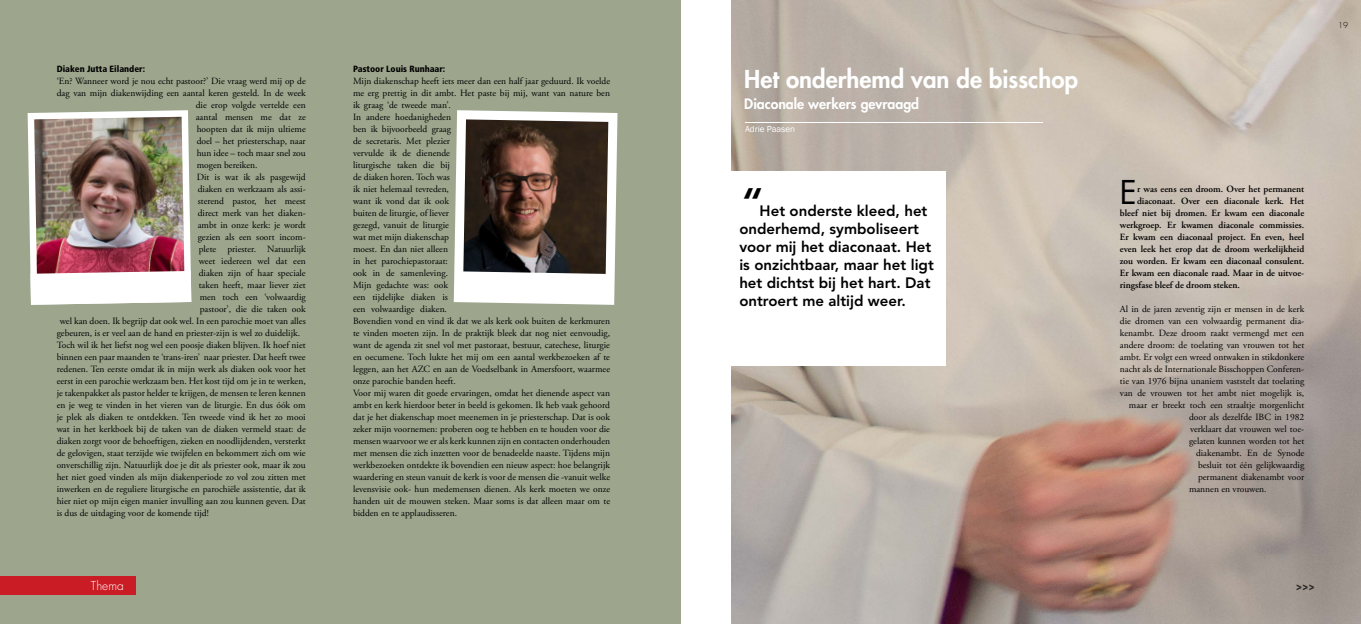
<style>
.page{position:relative;width:1361px;height:624px;background:#fff}
.page>*{position:absolute;margin:0;border:0;box-sizing:border-box;transform-origin:0 0}
.t1{font:italic 800 39.6px "Avenir";color:#000}
.t2{font:31.9px "Futura";color:#000}
.t3{font:800 24px "Futura";color:#fff}
.t4{font:800 15px/18px "Avenir";color:#000}
.t5{font:800 14px "Futura";color:#fff}
.t6{font:300 12px "Futura";color:#fff}
.t7{font:600 10.7px "Franklin Gothic";color:#2c2a28}
.t8{font:9.5px/12px "Adobe Garamond Pro";color:#000}
.t9{font:600 9.5px "Adobe Garamond Pro";color:#000}
.t10{font:900 condensed 9px "Frutiger";color:#000}
.t11{font:9px "Franklin Gothic";color:#fff}
.t12{font:300 8px "Futura";color:#000}
</style>
<div class="page">
<div style="left:0;top:0;width:680px;height:624px;background:#9da68d"></div>
<img style="left:731px;top:0;width:630px;height:624px">
<div style="left:0;top:576px;width:135px;height:18px;background:#ca1c24"></div>
<hr style="left:745px;top:122px;width:298px;height:1px;background:#fff">
<div style="left:722px;top:171px;width:223px;height:194px;background:#fff"></div>
<img style="left:28px;top:110px;width:163px;height:195px">
<svg style="left:454px;top:110px;width:163px;height:195px;background:#7b6f67"></svg>
<p class="t10" style="left:57px;top:63px;width:90px">Diaken Jutta Eilander:</p>
<p class="t8" style="left:57px;top:75px;width:251px">‘En? Wanneer word je nou echt pastoor?’ Die vraag werd mij op de</p>
<p class="t8" style="left:57px;top:87px;width:251px">dag van mijn diakenwijding een aantal keren gesteld. In de week</p>
<p class="t8" style="left:196px;top:99px;width:112px">die erop volgde vertelde een</p>
<p class="t8" style="left:196px;top:111px;width:111px">aantal mensen me dat ze</p>
<p class="t8" style="left:197px;top:123px;width:110px">hoopten dat ik mijn ultieme</p>
<p class="t8" style="left:197px;top:135px;width:111px">doel – het priesterschap, naar</p>
<p class="t8" style="left:197px;top:147px;width:110px">hun idee – toch maar snel zou</p>
<p class="t8" style="left:197px;top:159px;width:62px">mogen bereiken.</p>
<p class="t8" style="left:197px;top:171px;width:110px">Dit is wat ik als pasgewijd</p>
<p class="t8" style="left:198px;top:183px;width:110px">diaken en werkzaam als assi-</p>
<p class="t8" style="left:198px;top:195px;width:110px">sterend pastor, het meest</p>
<p class="t8" style="left:198px;top:207px;width:109px">direct merk van het diaken-</p>
<p class="t8" style="left:198px;top:219px;width:109px">ambt in onze kerk: je wordt</p>
<p class="t8" style="left:198px;top:231px;width:110px">gezien als een soort incom-</p>
<p class="t8" style="left:199px;top:243px;width:109px">plete priester. Natuurlijk</p>
<p class="t8" style="left:199px;top:255px;width:109px">weet iedereen wel dat een</p>
<p class="t8" style="left:199px;top:267px;width:108px">diaken zijn of haar speciale</p>
<p class="t8" style="left:199px;top:279px;width:108px">taken heeft, maar liever ziet</p>
<p class="t8" style="left:200px;top:291px;width:108px">men toch een ‘volwaardig</p>
<p class="t8" style="left:200px;top:303px;width:108px">pastoor’, die die taken ook</p>
<p class="t8" style="left:60px;top:315px;width:247px">wel kan doen. Ik begrijp dat ook wel. In een parochie moet van alles</p>
<p class="t8" style="left:57px;top:327px;width:245px">gebeuren, is er veel aan de hand en priester-zijn is wel zo duidelijk.</p>
<p class="t8" style="left:57px;top:339px;width:250px">Toch wil ik het liefst nog wel een poosje diaken blijven. Ik hoef niet</p>
<p class="t8" style="left:57px;top:351px;width:250px">binnen een paar maanden te ‘trans-iren’ naar priester. Dat heeft twee</p>
<p class="t8" style="left:57px;top:363px;width:251px">redenen. Ten eerste omdat ik in mijn werk als diaken ook voor het</p>
<p class="t8" style="left:57px;top:375px;width:251px">eerst in een parochie werkzaam ben. Het kost tijd om je in te werken,</p>
<p class="t8" style="left:57px;top:387px;width:250px">je takenpakket als pastor helder te krijgen, de mensen te leren kennen</p>
<p class="t8" style="left:57px;top:399px;width:250px">en je weg te vinden in het vieren van de liturgie. En dus óók om</p>
<p class="t8" style="left:57px;top:411px;width:250px">je plek als diaken te ontdekken. Ten tweede vind ik het zo mooi</p>
<p class="t8" style="left:57px;top:423px;width:251px">wat in het kerkboek bij de taken van de diaken vermeld staat: de</p>
<p class="t8" style="left:57px;top:435px;width:251px">diaken zorgt voor de behoeftigen, zieken en noodlijdenden, versterkt</p>
<p class="t8" style="left:57px;top:447px;width:250px">de gelovigen, staat terzijde wie twijfelen en bekommert zich om wie</p>
<p class="t8" style="left:57px;top:459px;width:251px">onverschillig zijn. Natuurlijk doe je dit als priester ook, maar ik zou</p>
<p class="t8" style="left:57px;top:471px;width:250px">het niet goed vinden als mijn diakenperiode zo vol zou zitten met</p>
<p class="t8" style="left:57px;top:483px;width:250px">inwerken en de reguliere liturgische en parochiële assistentie, dat ik</p>
<p class="t8" style="left:57px;top:495px;width:251px">hier niet op mijn eigen manier invulling aan zou kunnen geven. Dat</p>
<p class="t8" style="left:57px;top:507px;width:154px">is dus de uitdaging voor de komende tijd!</p>
<p class="t6" style="left:91px;top:578px;width:34px">Thema</p>
<p class="t10" style="left:353px;top:63px;width:94px">Pastoor Louis Runhaar:</p>
<p class="t8" style="left:353px;top:75px;width:259px">Mijn diakenschap heeft iets meer dan een half jaar geduurd. Ik voelde me erg prettig in dit ambt. Het paste bij mij, want van nature ben ik graag ‘de tweede man’.<br>In andere hoedanigheden<br>ben ik bijvoorbeeld graag<br>de secretaris. Met plezier<br>vervulde ik de dienende<br>liturgische taken die bij<br>de diaken horen. Toch was<br>ik niet helemaal tevreden,<br>want ik vond dat ik ook<br>buiten de liturgie, of liever<br>gezegd, vanuit de liturgie<br>wat met mijn diakenschap<br>moest. En dan niet alleen<br>in het parochiepastoraat:<br>ook in de samenleving.<br>Mijn gedachte was: ook<br>een tijdelijke diaken is<br>een volwaardige diaken.<br>Bovendien vond en vind ik dat we als kerk ook buiten de kerkmuren te vinden moeten zijn. In de praktijk bleek dat nog niet eenvoudig, want de agenda zit snel vol met pastoraat, bestuur, catechese, liturgie en oecumene. Toch lukte het mij om een aantal werkbezoeken af te leggen, aan het AZC en aan de Voedselbank in Amersfoort, waarmee onze parochie banden heeft.<br>Voor mij waren dit goede ervaringen, omdat het dienende aspect van ambt en kerk hierdoor beter in beeld is gekomen. Ik heb vaak gehoord dat je het diakenschap moet meenemen in je priesterschap. Dat is ook zeker mijn voornemen: proberen oog te hebben en te houden voor die mensen waarvoor we er als kerk kunnen zijn en contacten onderhouden met mensen die zich inzetten voor de benadeelde naaste. Tijdens mijn werkbezoeken ontdekte ik bovendien een nieuw aspect: hoe belangrijk waardering en steun vanuit de kerk is voor de mensen die -vanuit welke levensvisie ook- hun medemensen dienen. Als kerk moeten we onze handen uit de mouwen steken. Maar soms is dat alleen maar om te bidden en te applaudisseren.</p>
<h3 class="t3" style="left:744px;top:63px;width:335px">Het onderhemd van de bisschop</h3>
<h3 class="t5" style="left:744px;top:95px;width:176px">Diaconale werkers gevraagd</h3>
<p class="t11" style="left:745px;top:123px;width:51px">Adrie Paasen</p>
<h1 class="t1" style="left:739px;top:179px;width:22px">‘‘</h1>
<h3 class="t4" style="left:739px;top:202px;width:196px;text-indent:20px">Het onderste kleed, het onderhemd, symboliseert voor mij het diaconaat. Het is onzichtbaar, maar het ligt het dichtst bij het hart. Dat ontroert me altijd weer.</h3>
<p class="t12" style="left:1338px;top:20px;width:11px">19</p>
<h2 class="t2" style="left:1120px;top:170px;width:19px">E</h2>
<p class="t9" style="left:1137px;top:184px;width:169px">r was eens een droom. Over het permanent</p>
<p class="t9" style="left:1137px;top:196px;width:169px">diaconaat. Over een diaconale kerk. Het</p>
<p class="t9" style="left:1120px;top:208px;width:186px">bleef niet bij dromen. Er kwam een diaconale</p>
<p class="t9" style="left:1120px;top:220px;width:186px">werkgroep. Er kwamen diaconale commissies.</p>
<p class="t9" style="left:1120px;top:232px;width:186px">Er kwam een diaconaal project. En even, heel</p>
<p class="t9" style="left:1120px;top:244px;width:186px">even leek het erop dat de droom werkelijkheid</p>
<p class="t9" style="left:1120px;top:256px;width:186px">zou worden. Er kwam een diaconaal consulent.</p>
<p class="t9" style="left:1120px;top:268px;width:186px">Er kwam een diaconale raad. Maar in de uitvoe-</p>
<p class="t9" style="left:1120px;top:280px;width:121px">ringsfase bleef de droom steken.</p>
<p class="t8" style="left:1120px;top:303px;width:186px">Al in de jaren zeventig zijn er mensen in de kerk</p>
<p class="t8" style="left:1120px;top:315px;width:186px">die dromen van een volwaardig permanent dia-</p>
<p class="t8" style="left:1120px;top:327px;width:186px">kenambt. Deze droom raakt vermengd met een</p>
<p class="t8" style="left:1120px;top:339px;width:186px">andere droom: de toelating van vrouwen tot het</p>
<p class="t8" style="left:1120px;top:351px;width:186px">ambt. Er volgt een wreed ontwaken in stikdonkere</p>
<p class="t8" style="left:1120px;top:363px;width:186px">nacht als de Internationale Bisschoppen Conferen-</p>
<p class="t8" style="left:1120px;top:375px;width:186px">tie van 1976 bijna unaniem vaststelt dat toelating</p>
<p class="t8" style="left:1120px;top:387px;width:186px">van de vrouwen tot het ambt niet mogelijk is,</p>
<p class="t8" style="left:1129px;top:399px;width:177px">maar er breekt toch een straaltje morgenlicht</p>
<p class="t8" style="left:1189px;top:411px;width:117px">door als dezelfde IBC in 1982</p>
<p class="t8" style="left:1190px;top:423px;width:116px">verklaart dat vrouwen wel toe-</p>
<p class="t8" style="left:1189px;top:435px;width:117px">gelaten kunnen worden tot het</p>
<p class="t8" style="left:1196px;top:447px;width:110px">diakenambt. En de Synode</p>
<p class="t8" style="left:1198px;top:459px;width:108px">besluit tot één gelijkwaardig</p>
<p class="t8" style="left:1198px;top:471px;width:108px">permanent diakenambt voor</p>
<p class="t8" style="left:1189px;top:483px;width:79px">mannen en vrouwen.</p>
<p class="t7" style="left:1295px;top:580px;width:20px">&gt;&gt;&gt;</p>
</div>
